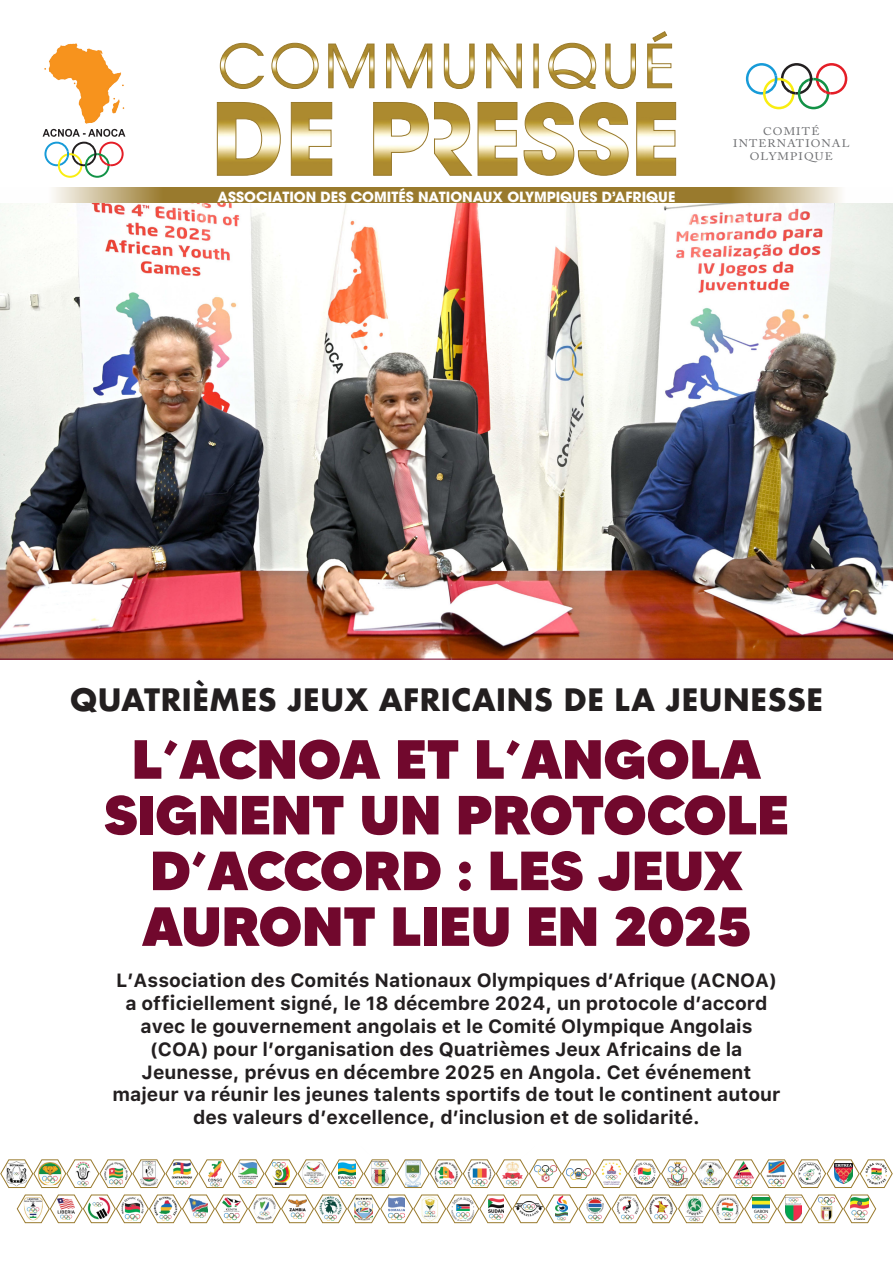
<style>
.page{position:relative;width:893px;height:1263px;background:#fff}
.page>*{position:absolute;margin:0;border:0;box-sizing:border-box;transform-origin:0 0}
.t1{font:900 55.05px/55.7px "MADETOMMY";color:#71082d;text-align:center}
.t2{font:700 30px "Futura";color:#231f20}
.t3{font:700 19.05px/22.8px "Galvji";color:#231f20;text-align:center}
.t4{font:700 13.95px "ITC Avant Garde Std";color:#fff}
.t5{font:10.95px/12.5px "Adobe Caslon Pro";letter-spacing:.095em;color:#6c6d70;text-align:center;scale:1.08 1}
</style>
<div class="page">
<img style="left:0;top:1159px;width:893px;height:29px">
<img style="left:16px;top:1194px;width:860px;height:29px">
<svg style="left:0;top:187px;width:446px;height:17px;fill:#997a2d"></svg>
<svg style="left:446px;top:187px;width:447px;height:17px;fill:#997a2d"></svg>
<svg style="left:745px;top:63px;width:103px;height:47px"></svg>
<img style="left:44px;top:43px;width:81px;height:81px">
<svg style="left:43px;top:129px;width:82px;height:49px"></svg>
<svg style="left:220px;top:31px;width:452px;height:58px"></svg>
<svg style="left:217px;top:102px;width:459px;height:74px"></svg>
<img style="left:0;top:204px;width:893px;height:455px">
<hr style="left:0;top:659px;width:893px;height:1px;background:#71082d">
<p class="t4" style="left:218px;top:187px;width:459px">ASSOCIATION DES COMITÉS NATIONAUX OLYMPIQUES D’AFRIQUE</p>
<p class="t5" style="left:733px;top:125px;width:109px">COMITÉ<br>INTERNATIONAL<br>OLYMPIQUE</p>
<p class="t2" style="left:70px;top:678px;width:755px">QUATRIÈMES JEUX AFRICAINS DE LA JEUNESSE</p>
<p class="t1" style="left:104px;top:731px;width:686px">L’ACNOA ET L’ANGOLA<br>SIGNENT UN PROTOCOLE<br>D’ACCORD : LES JEUX<br>AURONT LIEU EN 2025</p>
<p class="t3" style="left:113px;top:969px;width:669px">L’Association des Comités Nationaux Olympiques d’Afrique (ACNOA) a officiellement signé, le 18 décembre 2024, un protocole d’accord avec le gouvernement angolais et le Comité Olympique Angolais (COA) pour l’organisation des Quatrièmes Jeux Africains de la Jeunesse, prévus en décembre 2025 en Angola. Cet événement majeur va réunir les jeunes talents sportifs de tout le continent autour des valeurs d’excellence, d’inclusion et de solidarité.</p>
</div>
